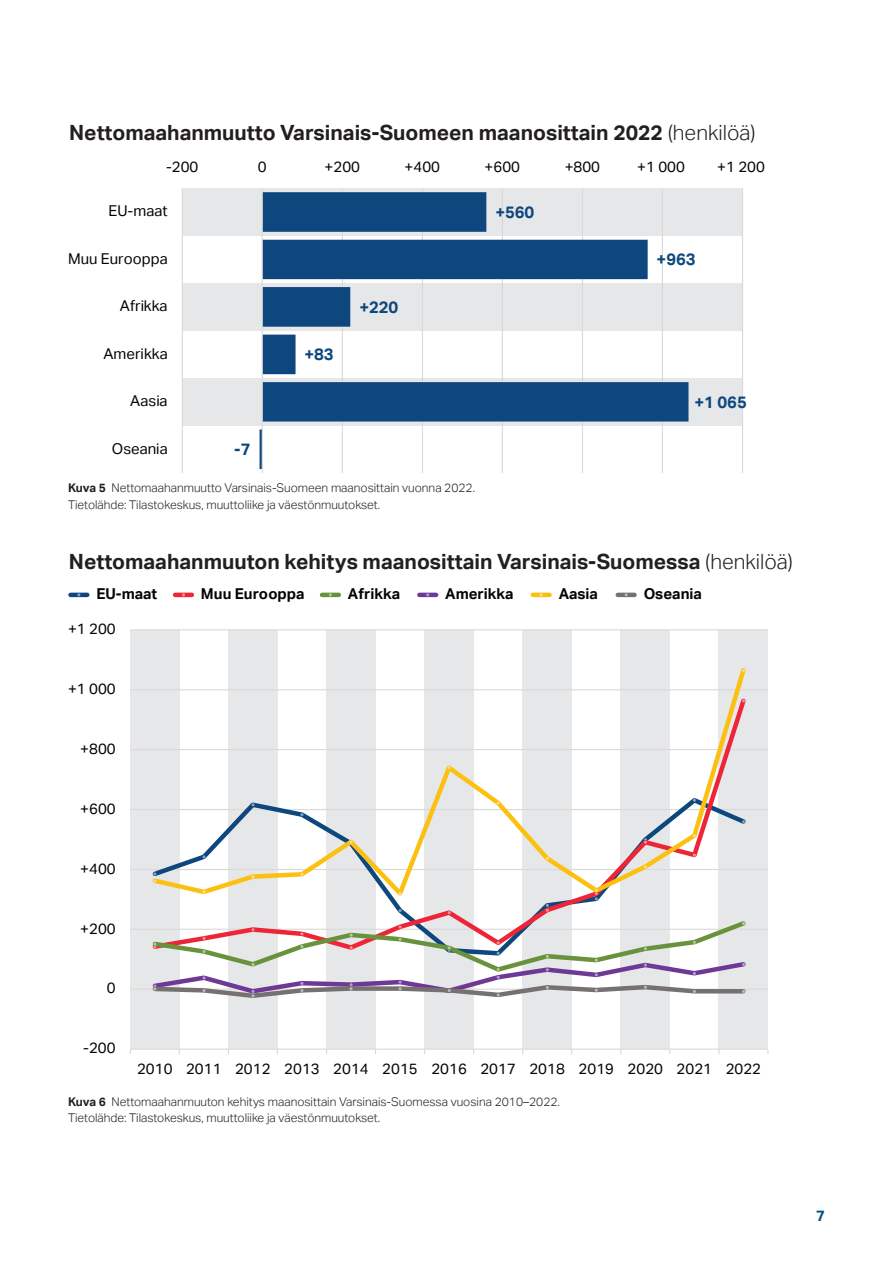
<style>
.page{position:relative;width:893px;height:1263px;background:#fff}
.page>*{position:absolute;margin:0;border:0;box-sizing:border-box;transform-origin:0 0}
.t1{font:700 21px "Aktiv Grotesk";color:#231f20}
.t2{font:700 16.5px "Aktiv Grotesk";letter-spacing:-.005em;color:#0d477e}
.t3{font:15px "Aktiv Grotesk";color:#040503}
.t4{font:700 15px "Aktiv Grotesk";color:#040503}
.t5{font:700 15px "Aktiv Grotesk";color:#014f85}
.t6{font:300 12px/16.5px "Aktiv Grotesk";color:#231f20}
.s1{font-weight:300}
.s2{font-weight:700}
</style>
<div class="page">
<div style="left:182px;top:188px;width:560px;height:48px;background:#e6e7e9"></div>
<div style="left:182px;top:283px;width:560px;height:47px;background:#e6e7e9"></div>
<div style="left:182px;top:378px;width:560px;height:47px;background:#e6e7e9"></div>
<hr style="left:742px;top:188px;width:1px;height:285px;background:#dad9d8">
<hr style="left:662px;top:188px;width:1px;height:285px;background:#dad9d8">
<hr style="left:582px;top:188px;width:1px;height:285px;background:#dad9d8">
<hr style="left:502px;top:188px;width:1px;height:285px;background:#dad9d8">
<hr style="left:422px;top:188px;width:1px;height:285px;background:#dad9d8">
<hr style="left:342px;top:188px;width:1px;height:285px;background:#dad9d8">
<hr style="left:182px;top:188px;width:1px;height:285px;background:#dad9d8">
<svg style="left:260px;top:192px;width:428px;height:277px"></svg>
<hr style="left:262px;top:188px;width:1px;height:285px;background:#dad9d8">
<div style="left:130px;top:630px;width:49px;height:418px;background:#e6e7e9"></div>
<div style="left:228px;top:630px;width:49px;height:419px;background:#e6e7e9"></div>
<div style="left:326px;top:630px;width:49px;height:418px;background:#e6e7e9"></div>
<div style="left:425px;top:630px;width:49px;height:419px;background:#e6e7e9"></div>
<div style="left:523px;top:630px;width:49px;height:419px;background:#e6e7e9"></div>
<div style="left:621px;top:630px;width:49px;height:419px;background:#e6e7e9"></div>
<div style="left:719px;top:630px;width:49px;height:419px;background:#e6e7e9"></div>
<hr style="left:130px;top:629px;width:638px;height:1px;background:#dad9d8">
<hr style="left:130px;top:689px;width:638px;height:1px;background:#dad9d8">
<hr style="left:130px;top:749px;width:638px;height:1px;background:#dad9d8">
<hr style="left:130px;top:809px;width:638px;height:1px;background:#dad9d8">
<hr style="left:130px;top:869px;width:638px;height:1px;background:#dad9d8">
<hr style="left:130px;top:929px;width:638px;height:1px;background:#dad9d8">
<hr style="left:130px;top:1048px;width:638px;height:2px;background:#dad9d8">
<hr style="left:130px;top:989px;width:638px;height:1px;background:#dad9d8">
<svg style="left:152px;top:665px;width:594px;height:224px"></svg>
<svg style="left:153px;top:872px;width:3px;height:10px"></svg>
<svg style="left:251px;top:875px;width:4px;height:3px"></svg>
<svg style="left:350px;top:840px;width:3px;height:5px"></svg>
<svg style="left:152px;top:889px;width:594px;height:111px"></svg>
<svg style="left:71px;top:593px;width:16px;height:4px"></svg>
<hr style="left:175px;top:593px;width:17px;height:4px;background:#ed2537">
<hr style="left:322px;top:593px;width:17px;height:4px;background:#69923d">
<svg style="left:419px;top:593px;width:17px;height:4px"></svg>
<svg style="left:533px;top:593px;width:17px;height:4px"></svg>
<svg style="left:618px;top:593px;width:16px;height:4px"></svg>
<h1 class="t1" style="left:69px;top:121px;width:688px">Nettomaahanmuutto Varsinais-Suomeen maanosittain 2022 <span class="s1">(henkilöä)</span></h1>
<p class="t3" style="left:166px;top:158px;width:34px">-200</p>
<p class="t3" style="left:258px;top:158px;width:10px">0</p>
<p class="t3" style="left:325px;top:158px;width:37px">+200</p>
<p class="t3" style="left:405px;top:158px;width:37px">+400</p>
<p class="t3" style="left:485px;top:158px;width:37px">+600</p>
<p class="t3" style="left:565px;top:158px;width:37px">+800</p>
<p class="t3" style="left:637px;top:158px;width:49px">+1 000</p>
<p class="t3" style="left:717px;top:158px;width:49px">+1 200</p>
<p class="t3" style="left:108px;top:202px;width:61px">EU-maat</p>
<p class="t3" style="left:68px;top:250px;width:101px">Muu Eurooppa</p>
<p class="t3" style="left:120px;top:297px;width:49px">Afrikka</p>
<p class="t3" style="left:104px;top:345px;width:66px">Amerikka</p>
<p class="t3" style="left:130px;top:392px;width:39px">Aasia</p>
<p class="t3" style="left:112px;top:440px;width:57px">Oseania</p>
<h2 class="t2" style="left:495px;top:202px;width:40px">+560</h2>
<h2 class="t2" style="left:657px;top:250px;width:40px">+963</h2>
<h2 class="t2" style="left:359px;top:297px;width:40px">+220</h2>
<h2 class="t2" style="left:304px;top:345px;width:31px">+83</h2>
<h2 class="t2" style="left:694px;top:392px;width:54px">+1 065</h2>
<h2 class="t2" style="left:234px;top:440px;width:18px">-7</h2>
<p class="t6" style="left:68px;top:480px;width:409px"><span class="s2">Kuva 5</span> Nettomaahanmuutto Varsinais-Suomeen maanosittain vuonna 2022.<br>Tietolähde: Tilastokeskus, muuttoliike ja väestönmuutokset.</p>
<h1 class="t1" style="left:69px;top:550px;width:726px">Nettomaahanmuuton kehitys maanosittain Varsinais-Suomessa <span class="s1">(henkilöä)</span></h1>
<p class="t4" style="left:96px;top:585px;width:62px">EU-maat</p>
<p class="t4" style="left:201px;top:585px;width:105px">Muu Eurooppa</p>
<p class="t4" style="left:348px;top:585px;width:54px">Afrikka</p>
<p class="t4" style="left:445px;top:585px;width:70px">Amerikka</p>
<p class="t4" style="left:559px;top:585px;width:41px">Aasia</p>
<p class="t4" style="left:644px;top:585px;width:60px">Oseania</p>
<p class="t3" style="left:68px;top:620px;width:49px">+1 200</p>
<p class="t3" style="left:68px;top:680px;width:49px">+1 000</p>
<p class="t3" style="left:80px;top:740px;width:37px">+800</p>
<p class="t3" style="left:80px;top:800px;width:37px">+600</p>
<p class="t3" style="left:80px;top:860px;width:37px">+400</p>
<p class="t3" style="left:80px;top:920px;width:37px">+200</p>
<p class="t3" style="left:107px;top:979px;width:10px">0</p>
<p class="t3" style="left:83px;top:1039px;width:34px">-200</p>
<p class="t3" style="left:137px;top:1060px;width:626px">2010 2011 2012 2013 2014 2015 2016 2017 2018 2019 2020 2021 2022</p>
<p class="t6" style="left:68px;top:1093px;width:493px"><span class="s2">Kuva 6</span> Nettomaahanmuuton kehitys maanosittain Varsinais-Suomessa vuosina 2010–2022.<br>Tietolähde: Tilastokeskus, muuttoliike ja väestönmuutokset.</p>
<p class="t5" style="left:816px;top:1206px;width:10px">7</p>
</div>
